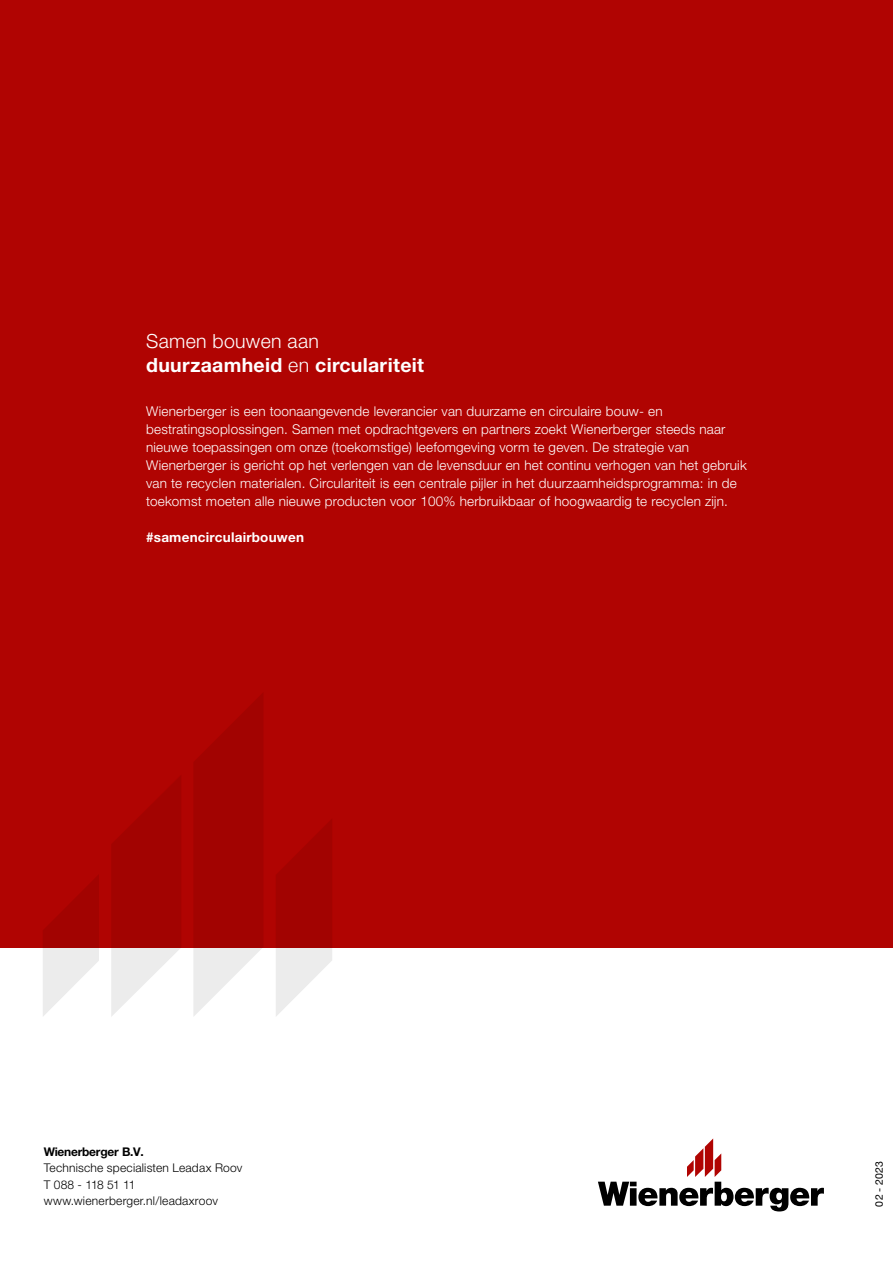
<style>
.page{position:relative;width:893px;height:1263px;background:#fff}
.page>*{position:absolute;margin:0;border:0;box-sizing:border-box;transform-origin:0 0}
.t1{font:700 19.5px "Helvetica Neue CE";letter-spacing:.015em;color:#fff}
.t2{font:300 19.5px "Helvetica Neue LTW1 G";letter-spacing:.015em;color:#fff}
.t3{font:300 13.5px/18px "Helvetica Neue LTW1 G";letter-spacing:.015em;color:#fff}
.t4{font:700 13.5px "Helvetica Neue LTW1 G";letter-spacing:.015em;color:#fff}
.t5{font:300 12px/16.5px "Helvetica Neue LTW1 G";letter-spacing:.02em;color:#000}
.t6{font:700 12px "Helvetica Neue CE";letter-spacing:-.02em;color:#000}
.t7{font:10.5px "Helvetica Neue";letter-spacing:.02em;color:#000}
.s1{font-family:"Helvetica Neue";font-weight:300}
</style>
<div class="page">
<div style="left:0;top:0;width:893px;height:947px;background:#b00402"></div>
<svg style="left:276px;top:819px;width:56px;height:197px"></svg>
<svg style="left:43px;top:875px;width:56px;height:141px"></svg>
<svg style="left:111px;top:776px;width:70px;height:240px"></svg>
<svg style="left:193px;top:693px;width:70px;height:323px"></svg>
<svg style="left:598px;top:1138px;width:226px;height:73px"></svg>
<h1 class="t2" style="left:146px;top:329px;width:174px">Samen bouwen aan</h1>
<h1 class="t1" style="left:146px;top:353px;width:279px">duurzaamheid <span class="s1">en</span> circulariteit</h1>
<p class="t3" style="left:146px;top:402px;width:602px">Wienerberger is een toonaangevende leverancier van duurzame en circulaire bouw- en bestratingsoplossingen. Samen met opdrachtgevers en partners zoekt Wienerberger steeds naar nieuwe toepassingen om onze (toekomstige) leefomgeving vorm te geven. De strategie van Wienerberger is gericht op het verlengen van de levensduur en het continu verhogen van het gebruik van te recyclen materialen. Circulariteit is een centrale pijler in het duurzaamheidsprogramma: in de toekomst moeten alle nieuwe producten voor 100% herbruikbaar of hoogwaardig te recyclen zijn.</p>
<p class="t4" style="left:146px;top:528px;width:159px">#samencirculairbouwen</p>
<p class="t6" style="left:44px;top:1144px;width:102px">Wienerberger B.V.</p>
<p class="t5" style="left:44px;top:1159px;width:200px">Technische specialisten Leadax Roov<br>T 088 - 118 51 11 www.wienerberger.nl/leadaxroov</p>
<p class="t7" style="left:872px;top:1206px;width:47px;rotate:-90deg">02 - 2023</p>
</div>
